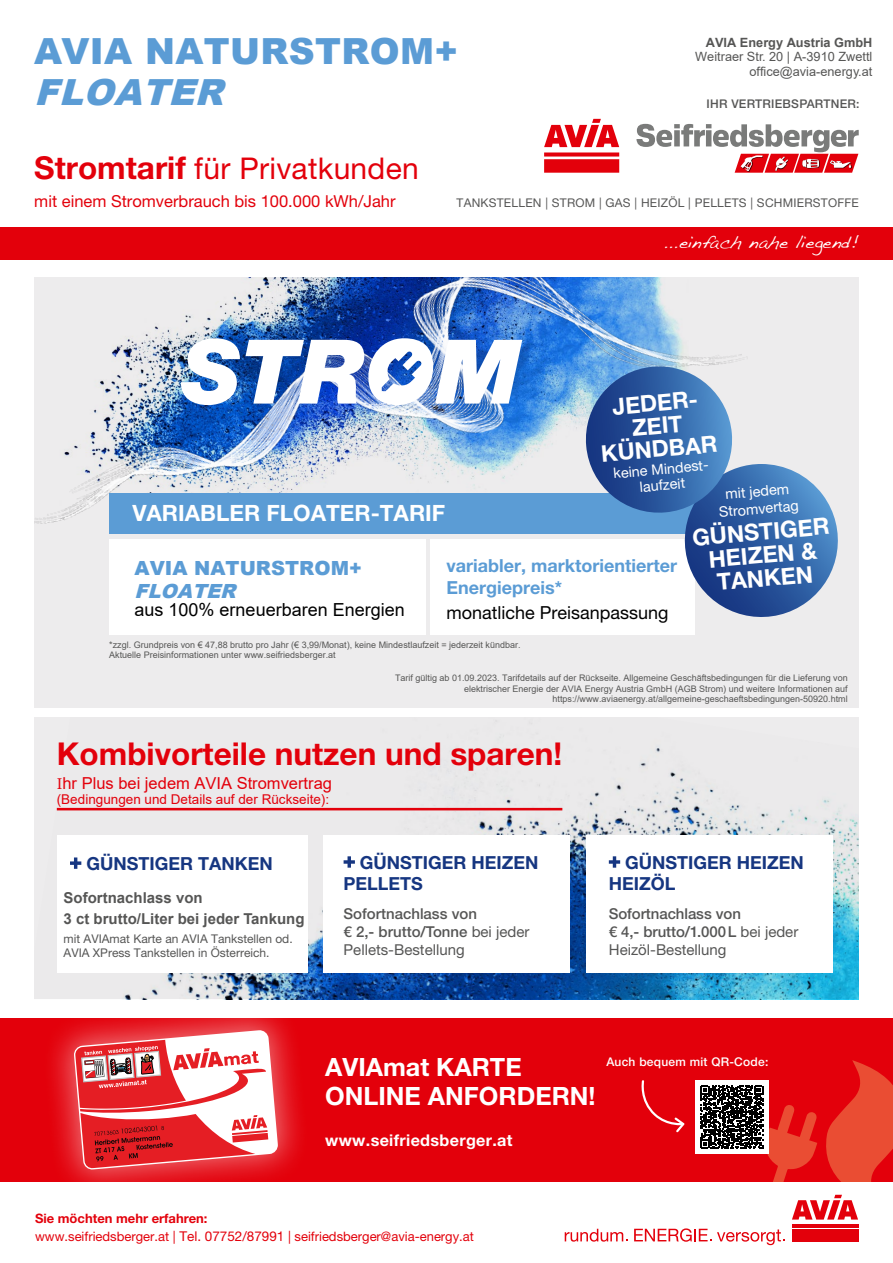
<style>
.page{position:relative;width:893px;height:1263px;background:#fff}
.page>*{position:absolute;margin:0;border:0;box-sizing:border-box;transform-origin:0 0}
.t1{font:900 36px "Arial";letter-spacing:.01em;color:#5b9cd5}
.t2{font:italic 900 36px "Arial";color:#5b9cd5}
.t3{font:700 31.5px "Helvetica Neue LT Pro";color:#e3000b}
.t4{font:30px "Helvetica Neue LT Pro";letter-spacing:.01em;color:#e3000b}
.t5{font:700 25.2px/28.8px "Helvetica Neue LT Pro";color:#fff}
.t6{font:700 23.25px/23.2px "Helvetica Neue LT Pro";color:#fff;text-align:center}
.t7{font:700 23.1px/23.1px "Helvetica Neue LT Pro";color:#fff;text-align:center}
.t8{font:700 22.5px "Helvetica Neue LT Pro";color:#fff}
.t9{font:900 19.5px "Arial";color:#5b9cd5}
.t10{font:italic 900 19.5px "Arial";color:#5b9cd5}
.t11{font:700 18px/21.6px "Helvetica Neue LT Pro";color:#163681}
.t12{font:700 18px/21.6px "Helvetica Neue LT Pro";color:#5b9cd5}
.t13{font:18px "Arial";color:#000}
.t14{font:18px "Helvetica Neue LT Pro";color:#000}
.t15{font:18px "Handwriting Dakota";color:#fff}
.t16{font:16.5px "Helvetica Neue LT Pro";color:#e3000b}
.t17{font:16.5px "Arial";color:#e3000b}
.t18{font:700 16.2px "Helvetica Neue LT Pro";letter-spacing:.02em;color:#fff}
.t19{font:500 15px/18px "Helvetica Neue LT Pro";color:#565655}
.t20{font:700 15px/20.9px "Arial";color:#565655}
.t21{font:14.55px/17.4px "Helvetica Neue LT Pro";color:#fff;text-align:center}
.t22{font:14.4px/15.9px "Helvetica Neue LT Pro";color:#fff;text-align:center}
.t23{font:13.5px "Arial";color:#e3000b}
.t24{font:13.05px/18px "Helvetica Neue LT Pro";color:#e3000b}
.t25{font:12.75px/14.5px "Arial";color:#565655;text-align:right}
.t26{font:700 12.75px "Arial";color:#565655}
.t27{font:12px/14.4px "Helvetica Neue LT Pro";color:#565655}
.t28{font:12px "Helvetica Neue LT Pro";letter-spacing:.02em;color:#565655}
.t29{font:500 12px "Helvetica Neue LT Pro";letter-spacing:.02em;color:#fff}
.t30{font:500 12px "Helvetica Neue LT Pro";letter-spacing:.02em;color:#565655}
.t31{font:9px/10.8px "Arial";color:#565655;text-align:right}
.s1{font-weight:700;font-size:31.5px}
.s2{font-family:"Minion Pro"}
.s3{font-weight:400}
.s4{font-weight:700}
.s5{font-size:13.5px}
</style>
<div class="page">
<div style="left:34px;top:277px;width:825px;height:431px;background:#edeced"></div>
<img style="left:34px;top:277px;width:708px;height:263px">
<hr style="left:792px;top:1224px;width:66px;height:4px;background:#e3000b">
<div style="left:792px;top:1230px;width:66px;height:12px;background:#e3000b"></div>
<svg style="left:792px;top:1195px;width:66px;height:24px"></svg>
<svg style="left:565px;top:1229px;width:63px;height:12px"></svg>
<svg style="left:634px;top:1228px;width:151px;height:17px"></svg>
<img style="left:34px;top:718px;width:825px;height:281px">
<div style="left:57px;top:836px;width:250px;height:137px;background:#fff"></div>
<svg style="left:70px;top:857px;width:11px;height:12px"></svg>
<div style="left:586px;top:836px;width:246px;height:137px;background:#fff"></div>
<svg style="left:609px;top:856px;width:11px;height:12px"></svg>
<hr style="left:57px;top:808px;width:505px;height:2px;background:#e3000b">
<div style="left:323px;top:836px;width:247px;height:137px;background:#fff"></div>
<svg style="left:344px;top:856px;width:11px;height:12px"></svg>
<div style="left:0;top:1017px;width:893px;height:164px;background:#e3000b"></div>
<svg style="left:826px;top:1060px;width:67px;height:121px"></svg>
<div style="left:695px;top:1080px;width:73px;height:73px;background:#fff"></div>
<svg style="left:700px;top:1085px;width:117px;height:96px"></svg>
<svg style="left:641px;top:1080px;width:44px;height:53px"></svg>
<svg style="left:29px;top:979px;width:294px;height:203px"></svg>
<svg style="left:72px;top:1028px;width:208px;height:143px;background:#e87478"></svg>
<svg style="left:544px;top:119px;width:75px;height:54px"></svg>
<svg style="left:636px;top:124px;width:223px;height:49px"></svg>
<div style="left:109px;top:493px;width:585px;height:41px;background:#5b9cd5"></div>
<div style="left:109px;top:540px;width:317px;height:95px;background:#fff"></div>
<div style="left:430px;top:540px;width:264px;height:95px;background:#fff"></div>
<div style="left:0;top:227px;width:893px;height:32px;background:#e3000b"></div>
<svg style="left:583px;top:366px;width:255px;height:261px"></svg>
<img style="left:180px;top:338px;width:342px;height:67px">
<h1 class="t1" style="left:34px;top:25px;width:426px">AVIA NATURSTROM+</h1>
<h1 class="t2" style="left:34px;top:66px;width:203px">FLOATER</h1>
<h3 class="t26" style="left:706px;top:33px;width:168px">AVIA Energy Austria GmbH</h3>
<h3 class="t25" style="left:695px;top:49px;width:179px">Weitraer Str. 20 | A-3910 Zwettl office@avia-energy.at</h3>
<h3 class="t30" style="left:707px;top:97px;width:154px">IHR VERTRIEBSPARTNER:</h3>
<h3 class="t4" style="left:34px;top:150px;width:386px"><span class="s1">Stromtarif</span> für Privatkunden</h3>
<h3 class="t16" style="left:34px;top:191px;width:363px">mit einem Stromverbrauch bis 100.000 kWh/Jahr</h3>
<h3 class="t28" style="left:456px;top:196px;width:404px">TANKSTELLEN | STROM | GAS | HEIZÖL | PELLETS | SCHMIERSTOFFE</h3>
<h3 class="t15" style="left:663px;top:231px;width:198px">...einfach nahe liegend!</h3>
<h3 class="t7" style="left:596px;top:396px;width:118px;rotate:-5deg">JEDER-<br>ZEIT<br>KÜNDBAR</h3>
<h3 class="t22" style="left:613px;top:465px;width:99px;rotate:-5deg">keine Mindest&shy;laufzeit</h3>
<h3 class="t21" style="left:717px;top:486px;width:81px;rotate:-5deg">mit jedem<br>Stromvertag</h3>
<h3 class="t6" style="left:691px;top:526px;width:139px;rotate:-5deg">GÜNSTIGER<br>HEIZEN &amp;<br>TANKEN</h3>
<h3 class="t8" style="left:132px;top:499px;width:314px">VARIABLER FLOATER-TARIF</h3>
<h3 class="t9" style="left:135px;top:554px;width:229px">AVIA NATURSTROM+</h3>
<h3 class="t10" style="left:135px;top:577px;width:110px">FLOATER</h3>
<h3 class="t13" style="left:135px;top:598px;width:272px">aus 100% erneuerbaren Energien</h3>
<p class="t31" style="left:109px;top:640px;width:413px;line-height:10.2px;text-align:left">*zzgl. Grundpreis von € 47,88 brutto pro Jahr (€ 3,99/Monat), keine Mindestlaufzeit = jederzeit kündbar.<br>Aktuelle Preisinformationen unter www.seifriedsberger.at</p>
<h3 class="t12" style="left:446px;top:555px;width:232px">variabler, marktorientierter<br>Energiepreis*</h3>
<h3 class="t14" style="left:446px;top:601px;width:224px">monatliche Preisanpassung</h3>
<p class="t31" style="left:395px;top:672px;width:454px">Tarif gültig ab 01.09.2023. Tarifdetails auf der Rückseite. Allgemeine Geschäftsbedingungen für die Lieferung von elektrischer Energie der AVIA Energy Austria GmbH (AGB Strom) und weitere Informationen auf https://www.aviaenergy.at/allgemeine-geschaeftsbedingungen-50920.html</p>
<h2 class="t3" style="left:57px;top:734px;width:507px">Kombivorteile nutzen und sparen!</h2>
<h3 class="t17" style="left:57px;top:772px;width:277px"><span class="s2">I</span>hr Plus bei jedem AVIA Stromvertrag</h3>
<h3 class="t23" style="left:57px;top:790px;width:274px">(Bedingungen und Details auf der Rückseite):</h3>
<h3 class="t11" style="left:86px;top:852px;width:188px">GÜNSTIGER TANKEN</h3>
<h3 class="t20" style="left:64px;top:888px;width:243px">Sofortnachlass von<br>3 ct brutto/Liter bei jeder Tankung</h3>
<h3 class="t27" style="left:64px;top:931px;width:231px">mit AVIAmat Karte an AVIA Tankstellen od.<br>AVIA XPress Tankstellen in Österreich.</h3>
<h3 class="t11" style="left:344px;top:851px;width:196px;text-indent:16px">GÜNSTIGER HEIZEN<br>PELLETS</h3>
<h3 class="t19" style="left:344px;top:905px;width:187px">Sofortnachlass von<br>€ 2,- brutto/Tonne <span class="s3">bei jeder<br>Pellets-Bestellung</span></h3>
<h3 class="t11" style="left:609px;top:851px;width:196px;text-indent:16px">GÜNSTIGER HEIZEN<br>HEIZÖL</h3>
<h3 class="t19" style="left:609px;top:905px;width:191px">Sofortnachlass von<br>€ 4,- brutto/1.000L <span class="s3">bei jeder<br>Heizöl-Bestellung</span></h3>
<h3 class="t5" style="left:325px;top:1052px;width:272px">AVIAmat KARTE<br>ONLINE ANFORDERN!</h3>
<h3 class="t18" style="left:325px;top:1130px;width:189px">www.seifriedsberger.at</h3>
<h3 class="t29" style="left:606px;top:1054px;width:163px">Auch bequem mit QR-Code:</h3>
<h3 class="t24" style="left:35px;top:1209px;width:440px"><span class="s4">Sie möchten mehr erfahren:<br></span>www.seifriedsberger.at | <span class="s5">Tel. 07752/87991</span> | seifriedsberger@avia-energy.at</h3>
</div>
